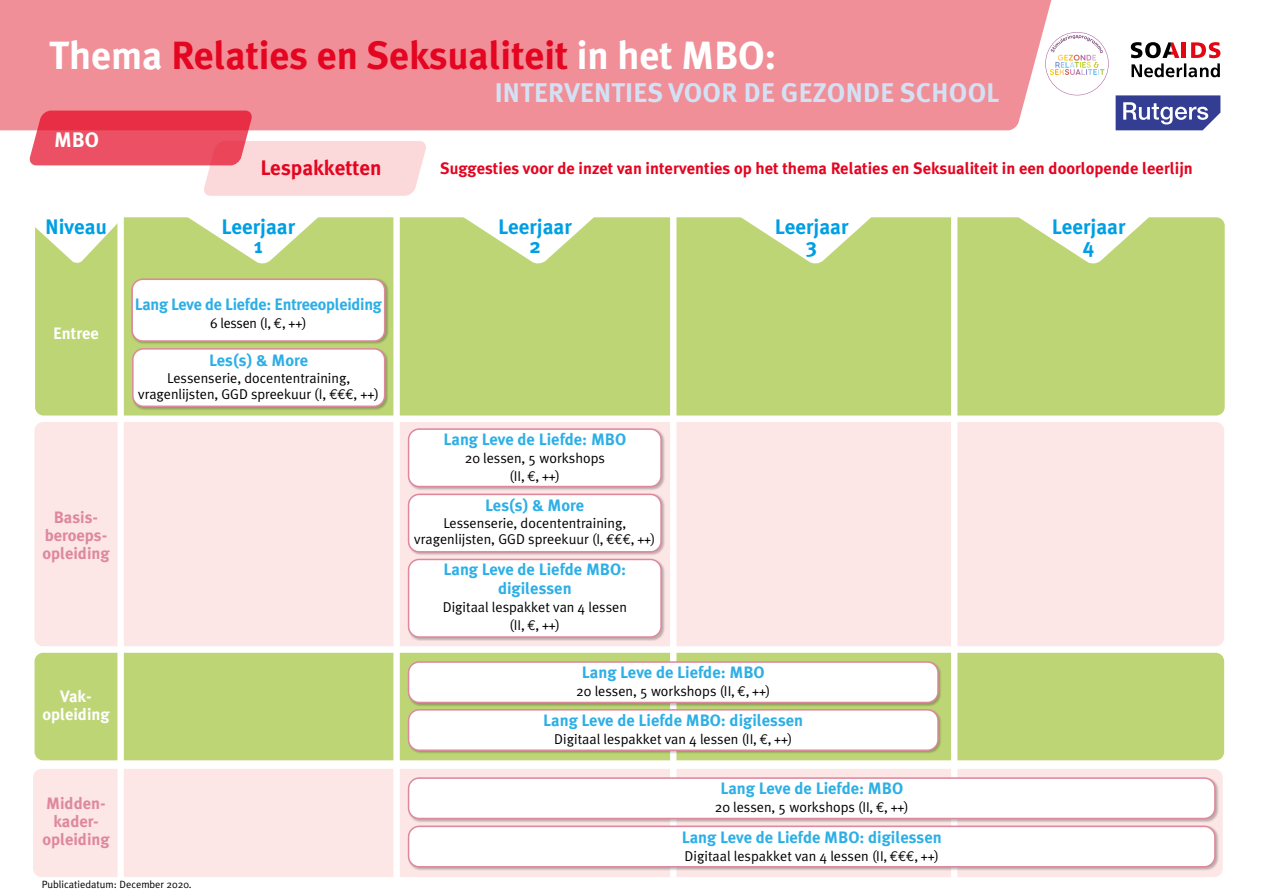
<style>
.page{position:relative;width:1263px;height:893px;background:#fff}
.page>*{position:absolute;margin:0;border:0;box-sizing:border-box;transform-origin:0 0}
.t1{font:700 39.3px "Meta Plus";color:#e40521}
.t2{font:700 27px "Meta Pro";letter-spacing:.01em;color:#d3e1f4}
.t3{font:700 21px/19.2px "Meta Plus";color:#009fe3;text-align:center}
.t4{font:700 21px "Meta Plus";color:#e40521}
.t5{font:700 21px "Meta Plus";color:#fff}
.t6{font:700 16.5px/18px "Meta Plus";color:#2dafe6;text-align:center}
.t7{font:700 16.5px "Meta Plus";color:#e40521}
.t8{font:700 16.5px/18px "Meta Plus";color:#de889d;text-align:center}
.t9{font:700 16.5px/18px "Meta Plus";color:#fff;text-align:center}
.t10{font:14.25px/16.5px "Meta Plus Normal";color:#000;text-align:center}
.t11{font:10.5px "Meta Plus Normal";color:#000}
.s1{color:#fff}
.s2{font-family:"Euro Mono"}
</style>
<div class="page">
<div style="left:35px;top:217px;width:1190px;height:198px;background:#bed576;border-radius:9px"></div>
<div style="left:35px;top:422px;width:1189px;height:224px;background:#fce6e6;border-radius:9px"></div>
<div style="left:33px;top:769px;width:1190px;height:108px;background:#fce6e6;border-radius:9px"></div>
<div style="left:35px;top:653px;width:1189px;height:107px;background:#bed576;border-radius:9px"></div>
<svg style="left:733px;top:217px;width:152px;height:47px"></svg>
<svg style="left:456px;top:217px;width:152px;height:47px"></svg>
<svg style="left:1011px;top:217px;width:152px;height:47px"></svg>
<div style="left:131px;top:278px;width:258px;height:67px;background:#000;opacity:.25"></div>
<div style="left:132px;top:279px;width:253px;height:62px;background:#fff;border-radius:11px"></div>
<div style="left:131px;top:279px;width:254px;height:63px;border:2px solid #de889d;border-radius:11px"></div>
<div style="left:132px;top:348px;width:256px;height:62px;background:#000;opacity:.25"></div>
<div style="left:133px;top:349px;width:252px;height:57px;background:#fff;border-radius:11px"></div>
<div style="left:132px;top:348px;width:253px;height:59px;border:2px solid #de889d;border-radius:11px"></div>
<div style="left:408px;top:428px;width:257px;height:63px;background:#000;opacity:.25"></div>
<div style="left:409px;top:429px;width:252px;height:57px;background:#fff;border-radius:11px"></div>
<div style="left:408px;top:428px;width:254px;height:59px;border:2px solid #de889d;border-radius:11px"></div>
<div style="left:408px;top:493px;width:257px;height:63px;background:#000;opacity:.25"></div>
<div style="left:409px;top:494px;width:252px;height:58px;background:#fff;border-radius:11px"></div>
<div style="left:408px;top:494px;width:254px;height:59px;border:2px solid #de889d;border-radius:11px"></div>
<div style="left:408px;top:558px;width:257px;height:83px;background:#000;opacity:.25"></div>
<div style="left:409px;top:559px;width:252px;height:78px;background:#fff;border-radius:11px"></div>
<div style="left:408px;top:559px;width:254px;height:79px;border:2px solid #de889d;border-radius:11px"></div>
<div style="left:0;top:0;width:1058px;height:130px;background:#f18f98"></div>
<svg style="left:10px;top:111px;width:418px;height:153px"></svg>
<svg style="left:1115px;top:95px;width:105px;height:35px;background:#6068a9"></svg>
<svg style="left:1131px;top:42px;width:89px;height:35px"></svg>
<div style="left:393px;top:209px;width:7px;height:680px;background:#fff"></div>
<div style="left:117px;top:209px;width:7px;height:680px;background:#fff"></div>
<div style="left:670px;top:209px;width:6px;height:680px;background:#fff"></div>
<div style="left:951px;top:209px;width:6px;height:680px;background:#fff"></div>
<div style="left:408px;top:661px;width:534px;height:45px;background:#000;opacity:.25"></div>
<div style="left:409px;top:662px;width:529px;height:40px;background:#fff;border-radius:11px"></div>
<div style="left:408px;top:661px;width:531px;height:42px;border:2px solid #de889d;border-radius:11px"></div>
<div style="left:408px;top:777px;width:811px;height:45px;background:#000;opacity:.25"></div>
<div style="left:409px;top:778px;width:806px;height:40px;background:#fff;border-radius:11px"></div>
<div style="left:408px;top:777px;width:808px;height:42px;border:2px solid #de889d;border-radius:11px"></div>
<div style="left:408px;top:709px;width:534px;height:45px;background:#000;opacity:.25"></div>
<div style="left:409px;top:710px;width:529px;height:40px;background:#fff;border-radius:11px"></div>
<div style="left:408px;top:709px;width:531px;height:42px;border:2px solid #de889d;border-radius:11px"></div>
<div style="left:408px;top:825px;width:811px;height:46px;background:#000;opacity:.25"></div>
<div style="left:409px;top:826px;width:806px;height:41px;background:#fff;border-radius:11px"></div>
<div style="left:408px;top:826px;width:808px;height:41px;border:2px solid #de889d;border-radius:11px"></div>
<svg style="left:1045px;top:32px;width:64px;height:63px"></svg>
<div style="left:1046px;top:33px;width:62px;height:62px;background:#fff;border-radius:50%"></div>
<svg style="left:1050px;top:35px;width:54px;height:40px"></svg>
<h1 class="t1" style="left:49px;top:33px;width:729px"><span class="s1">Thema</span> Relaties en Seksualiteit <span class="s1">in het MBO:</span></h1>
<h2 class="t2" style="left:495px;top:71px;width:506px">INTERVENTIES VOOR DE GEZONDE SCHOOL</h2>
<h3 class="t5" style="left:54px;top:127px;width:46px">MBO</h3>
<h3 class="t3" style="left:45px;top:217px;width:63px">Niveau</h3>
<p class="t9" style="left:53px;top:325px;width:47px">Entree</p>
<p class="t8" style="left:42px;top:508px;width:69px">Basis&shy;beroeps&shy;opleiding</p>
<p class="t9" style="left:42px;top:687px;width:69px">Vak&shy;opleiding</p>
<p class="t8" style="left:42px;top:794px;width:69px">Midden&shy;kader&shy;opleiding</p>
<h3 class="t4" style="left:260px;top:155px;width:123px">Lespakketten</h3>
<p class="t7" style="left:440px;top:159px;width:754px">Suggesties voor de inzet van interventies op het thema Relaties en Seksualiteit in een doorlopende leerlijn</p>
<h3 class="t3" style="left:222px;top:217px;width:75px">Leerjaar<br>1</h3>
<h3 class="t3" style="left:498px;top:217px;width:75px">Leerjaar<br>2</h3>
<h3 class="t3" style="left:775px;top:217px;width:75px">Leerjaar<br>3</h3>
<h3 class="t3" style="left:1052px;top:217px;width:75px">Leerjaar<br>4</h3>
<p class="t6" style="left:135px;top:295px;width:248px">Lang Leve de Liefde: Entreeopleiding</p>
<p class="t10" style="left:210px;top:315px;width:98px">6 lessen (I, <span class="s2">€</span>, ++)</p>
<p class="t6" style="left:209px;top:351px;width:101px">Les(s) &amp; More</p>
<p class="t10" style="left:138px;top:369px;width:242px">Lessenserie, docententraining, vragenlijsten, GGD spreekuur (I, <span class="s2">€€€</span>, ++)</p>
<p class="t6" style="left:443px;top:431px;width:184px">Lang Leve de Liefde: MBO</p>
<p class="t10" style="left:465px;top:449px;width:142px;line-height:18px">20 lessen, 5 workshops (II, <span class="s2">€</span>, ++)</p>
<p class="t6" style="left:485px;top:496px;width:101px">Les(s) &amp; More</p>
<p class="t10" style="left:414px;top:514px;width:243px">Lessenserie, docententraining, vragenlijsten, GGD spreekuur (I, <span class="s2">€€€</span>, ++)</p>
<p class="t6" style="left:443px;top:561px;width:184px">Lang Leve de Liefde MBO: digilessen</p>
<p class="t10" style="left:443px;top:597px;width:186px;line-height:18px">Digitaal lespakket van 4 lessen (II, <span class="s2">€</span>, ++)</p>
<p class="t6" style="left:582px;top:663px;width:184px">Lang Leve de Liefde: MBO</p>
<p class="t10" style="left:576px;top:683px;width:196px">20 lessen, 5 workshops (II, <span class="s2">€</span>, ++)</p>
<p class="t6" style="left:543px;top:711px;width:261px">Lang Leve de Liefde MBO: digilessen</p>
<p class="t10" style="left:554px;top:731px;width:240px">Digitaal lespakket van 4 lessen (II, <span class="s2">€</span>, ++)</p>
<p class="t6" style="left:720px;top:779px;width:184px">Lang Leve de Liefde: MBO</p>
<p class="t10" style="left:715px;top:799px;width:196px">20 lessen, 5 workshops (II, <span class="s2">€</span>, ++)</p>
<p class="t6" style="left:682px;top:828px;width:261px">Lang Leve de Liefde MBO: digilessen</p>
<p class="t10" style="left:684px;top:848px;width:256px">Digitaal lespakket van 4 lessen (II, <span class="s2">€€€</span>, ++)</p>
<p class="t11" style="left:42px;top:879px;width:151px">Publicatiedatum: December 2020.</p>
</div>
